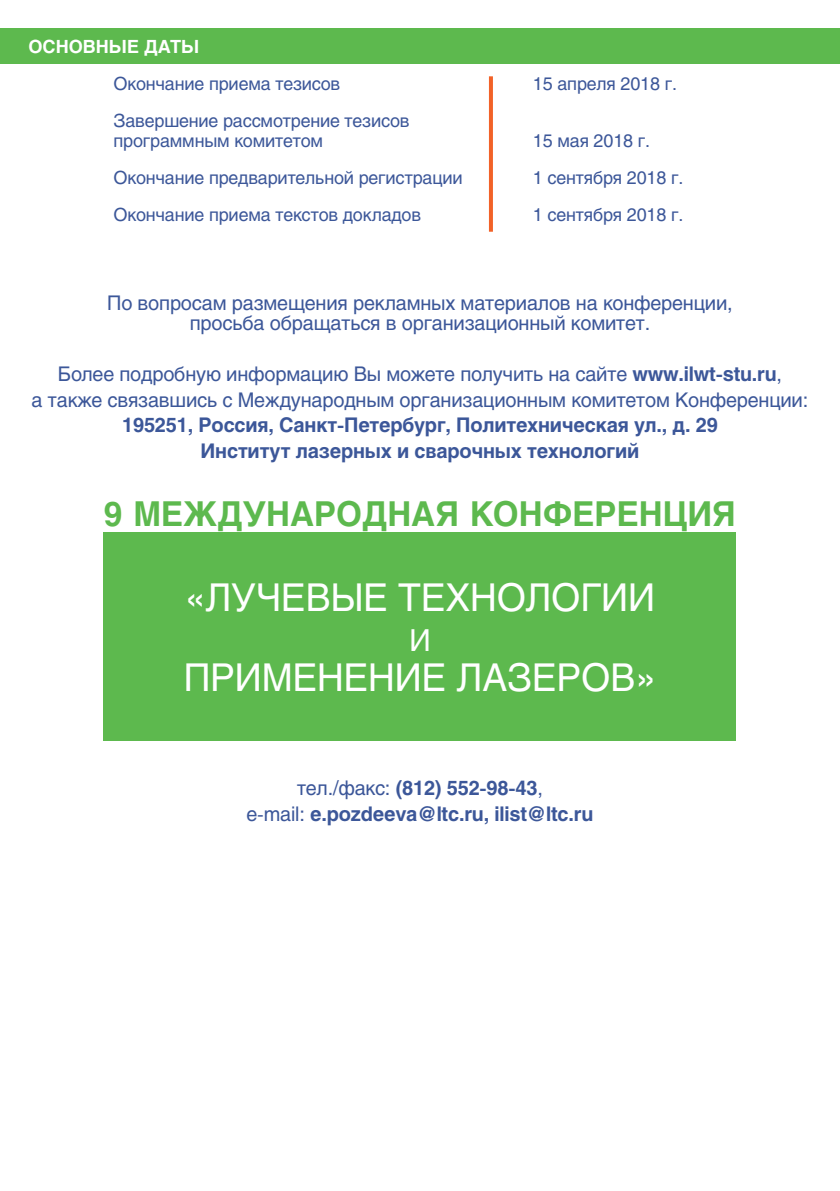
<style>
.page{position:relative;width:840px;height:1191px;background:#fff}
.page>*{position:absolute;margin:0;border:0;box-sizing:border-box;transform-origin:0 0}
.t1{font:38px "Helios C";color:#fff}
.t2{font:700 34px "Helios C";color:#5db94e}
.t3{font:30px "Helios C";color:#fff}
.t4{font:20px/20px "Helios C";letter-spacing:-.01em;color:#3c5799;text-align:center}
.t5{font:700 20px/25.6px "Helios C";letter-spacing:-.01em;color:#3c5799;text-align:center}
.t6{font:18px/20px "Helios C";letter-spacing:-.01em;color:#3c5799}
.t7{font:700 18px "Helios C";color:#fff}
.s1{font-weight:700}
.s2{font-weight:400}
</style>
<div class="page">
<div style="left:0;top:28px;width:839px;height:36px;background:#5db94e"></div>
<svg style="left:488px;top:76px;width:4px;height:156px"></svg>
<div style="left:104px;top:532px;width:631px;height:209px;background:#5db94e"></div>
<p class="t7" style="left:28px;top:36px;width:172px">ОСНОВНЫЕ ДАТЫ</p>
<p class="t6" style="left:113px;top:74px;width:228px">Окончание приема тезисов</p>
<p class="t6" style="left:532px;top:74px;width:145px">15 апреля 2018 г.</p>
<p class="t6" style="left:113px;top:111px;width:297px">Завершение рассмотрение тезисов программным комитетом</p>
<p class="t6" style="left:532px;top:131px;width:119px">15 мая 2018 г.</p>
<p class="t6" style="left:113px;top:168px;width:350px">Окончание предварительной регистрации</p>
<p class="t6" style="left:532px;top:168px;width:152px">1 сентября 2018 г.</p>
<p class="t6" style="left:113px;top:205px;width:309px">Окончание приема текстов докладов</p>
<p class="t6" style="left:532px;top:205px;width:152px">1 сентября 2018 г.</p>
<p class="t4" style="left:107px;top:292px;width:626px">По вопросам размещения рекламных материалов на конференции, просьба обращаться в организационный комитет.</p>
<p class="t4" style="left:32px;top:361px;width:777px;line-height:25.6px">Более подробную информацию Вы можете получить на сайте <span class="s1">www.ilwt-stu.ru</span>,<br>а также связавшись с Международным организационным комитетом Конференции:</p>
<p class="t5" style="left:122px;top:412px;width:596px">195251, Россия, Санкт-Петербург, Политехническая ул., д. 29<br>Институт лазерных и сварочных технологий</p>
<h2 class="t2" style="left:104px;top:494px;width:633px">9 МЕЖДУНАРОДНАЯ КОНФЕРЕНЦИЯ</h2>
<h1 class="t1" style="left:185px;top:575px;width:471px">«ЛУЧЕВЫЕ ТЕХНОЛОГИИ</h1>
<h3 class="t3" style="left:409px;top:623px;width:23px">И</h3>
<h1 class="t1" style="left:184px;top:655px;width:473px">ПРИМЕНЕНИЕ ЛАЗЕРОВ»</h1>
<p class="t5" style="left:246px;top:775px;width:348px"><span class="s2">тел./факс:</span> (812) 552-98-43<span class="s2">,<br>e-mail:</span> e.pozdeeva@ltc.ru, ilist@ltc.ru</p>
</div>
